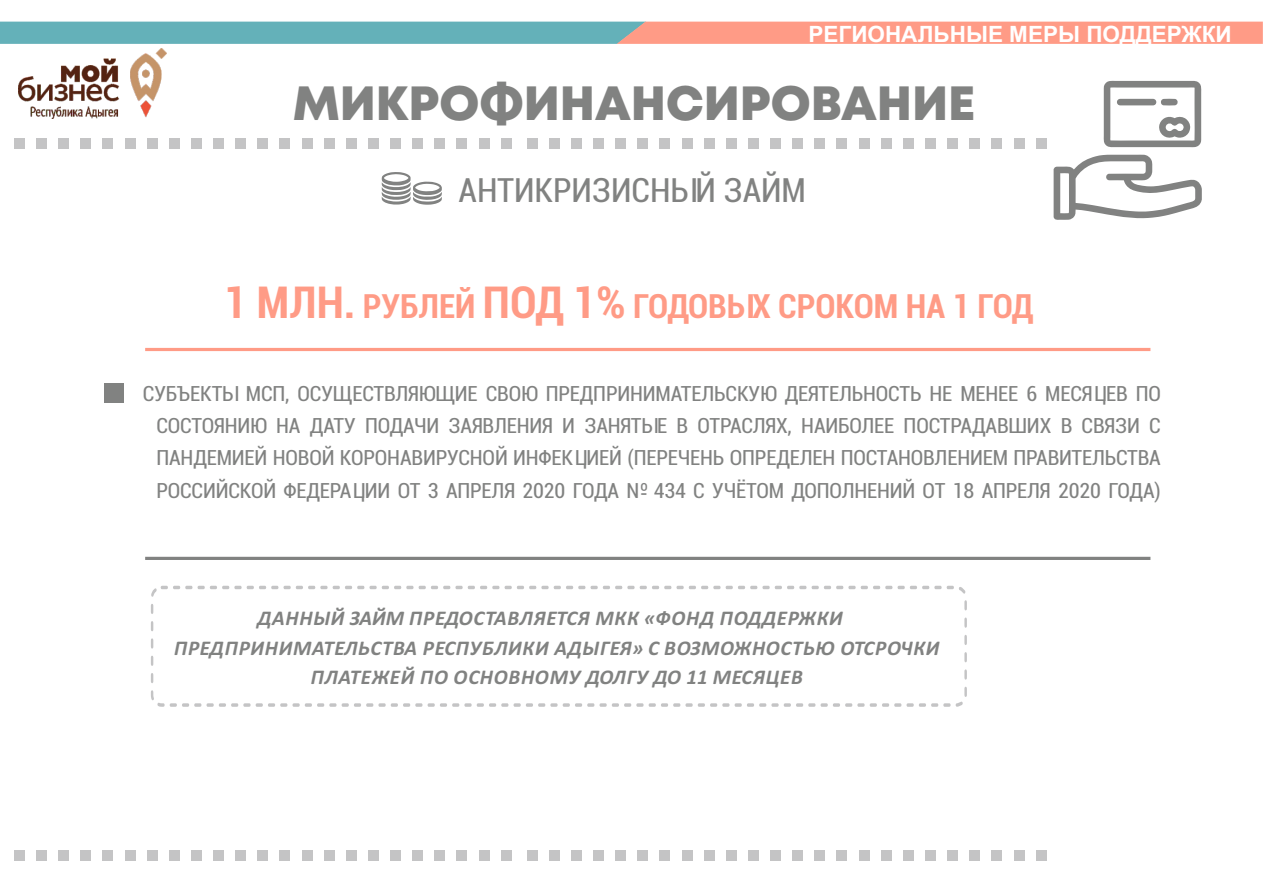
<style>
.page{position:relative;width:1263px;height:893px;background:#fff}
.page>*{position:absolute;margin:0;border:0;box-sizing:border-box;transform-origin:0 0}
.t1{font:48px "Mont Heavy DEMO";color:#818281}
.t2{font:700 condensed 33.45px "Roboto";color:#ff9b86}
.t3{font:condensed 33.45px "Roboto";color:#818281}
.t4{font:700 22.5px "Arial";color:#fff}
.t5{font:condensed 21px/32.2px "Roboto";letter-spacing:-.005em;color:#818281;text-align:justify}
.t6{font:italic 700 21px "Calibri";letter-spacing:.03em;color:#818281}
.s1{font-size:44.1px}
</style>
<div class="page">
<div style="left:151px;top:586px;width:816px;height:120px;border:3px dashed #c4c4c5;border-radius:10px"></div>
<div style="left:14px;top:138px;width:11px;height:11px;background:#c4c4c5"></div>
<div style="left:36px;top:138px;width:11px;height:11px;background:#c4c4c5"></div>
<div style="left:58px;top:138px;width:11px;height:11px;background:#c4c4c5"></div>
<div style="left:81px;top:138px;width:10px;height:11px;background:#c4c4c5"></div>
<div style="left:103px;top:138px;width:10px;height:11px;background:#c4c4c5"></div>
<div style="left:125px;top:138px;width:10px;height:11px;background:#c4c4c5"></div>
<div style="left:147px;top:138px;width:10px;height:11px;background:#c4c4c5"></div>
<div style="left:169px;top:138px;width:11px;height:11px;background:#c4c4c5"></div>
<div style="left:191px;top:138px;width:11px;height:11px;background:#c4c4c5"></div>
<div style="left:213px;top:138px;width:11px;height:11px;background:#c4c4c5"></div>
<div style="left:235px;top:138px;width:11px;height:11px;background:#c4c4c5"></div>
<div style="left:258px;top:138px;width:10px;height:11px;background:#c4c4c5"></div>
<div style="left:280px;top:138px;width:10px;height:11px;background:#c4c4c5"></div>
<div style="left:302px;top:138px;width:10px;height:11px;background:#c4c4c5"></div>
<div style="left:324px;top:138px;width:10px;height:11px;background:#c4c4c5"></div>
<div style="left:346px;top:138px;width:10px;height:11px;background:#c4c4c5"></div>
<div style="left:368px;top:138px;width:11px;height:11px;background:#c4c4c5"></div>
<div style="left:390px;top:138px;width:11px;height:11px;background:#c4c4c5"></div>
<div style="left:412px;top:138px;width:11px;height:11px;background:#c4c4c5"></div>
<div style="left:435px;top:138px;width:10px;height:11px;background:#c4c4c5"></div>
<div style="left:457px;top:138px;width:10px;height:11px;background:#c4c4c5"></div>
<div style="left:479px;top:138px;width:10px;height:11px;background:#c4c4c5"></div>
<div style="left:501px;top:138px;width:10px;height:11px;background:#c4c4c5"></div>
<div style="left:527px;top:138px;width:10px;height:11px;background:#c4c4c5"></div>
<div style="left:549px;top:138px;width:10px;height:11px;background:#c4c4c5"></div>
<div style="left:571px;top:138px;width:11px;height:11px;background:#c4c4c5"></div>
<div style="left:593px;top:138px;width:11px;height:11px;background:#c4c4c5"></div>
<div style="left:615px;top:138px;width:11px;height:11px;background:#c4c4c5"></div>
<div style="left:638px;top:138px;width:10px;height:11px;background:#c4c4c5"></div>
<div style="left:660px;top:138px;width:10px;height:11px;background:#c4c4c5"></div>
<div style="left:682px;top:138px;width:10px;height:11px;background:#c4c4c5"></div>
<div style="left:704px;top:138px;width:10px;height:11px;background:#c4c4c5"></div>
<div style="left:726px;top:138px;width:10px;height:11px;background:#c4c4c5"></div>
<div style="left:748px;top:138px;width:11px;height:11px;background:#c4c4c5"></div>
<div style="left:770px;top:138px;width:11px;height:11px;background:#c4c4c5"></div>
<div style="left:792px;top:138px;width:11px;height:11px;background:#c4c4c5"></div>
<div style="left:814px;top:138px;width:11px;height:11px;background:#c4c4c5"></div>
<div style="left:837px;top:138px;width:10px;height:11px;background:#c4c4c5"></div>
<div style="left:859px;top:138px;width:10px;height:11px;background:#c4c4c5"></div>
<div style="left:881px;top:138px;width:10px;height:11px;background:#c4c4c5"></div>
<div style="left:903px;top:138px;width:11px;height:11px;background:#c4c4c5"></div>
<div style="left:925px;top:138px;width:11px;height:11px;background:#c4c4c5"></div>
<div style="left:947px;top:138px;width:11px;height:11px;background:#c4c4c5"></div>
<div style="left:970px;top:138px;width:10px;height:11px;background:#c4c4c5"></div>
<div style="left:992px;top:138px;width:10px;height:11px;background:#c4c4c5"></div>
<div style="left:1014px;top:138px;width:10px;height:11px;background:#c4c4c5"></div>
<div style="left:1036px;top:138px;width:10px;height:11px;background:#c4c4c5"></div>
<div style="left:14px;top:850px;width:11px;height:11px;background:#c4c4c5"></div>
<div style="left:36px;top:850px;width:11px;height:11px;background:#c4c4c5"></div>
<div style="left:58px;top:850px;width:11px;height:11px;background:#c4c4c5"></div>
<div style="left:81px;top:850px;width:10px;height:11px;background:#c4c4c5"></div>
<div style="left:103px;top:850px;width:10px;height:11px;background:#c4c4c5"></div>
<div style="left:125px;top:850px;width:10px;height:11px;background:#c4c4c5"></div>
<div style="left:147px;top:850px;width:10px;height:11px;background:#c4c4c5"></div>
<div style="left:169px;top:850px;width:11px;height:11px;background:#c4c4c5"></div>
<div style="left:191px;top:850px;width:11px;height:11px;background:#c4c4c5"></div>
<div style="left:213px;top:850px;width:11px;height:11px;background:#c4c4c5"></div>
<div style="left:235px;top:850px;width:11px;height:11px;background:#c4c4c5"></div>
<div style="left:258px;top:850px;width:10px;height:11px;background:#c4c4c5"></div>
<div style="left:280px;top:850px;width:10px;height:11px;background:#c4c4c5"></div>
<div style="left:302px;top:850px;width:10px;height:11px;background:#c4c4c5"></div>
<div style="left:324px;top:850px;width:10px;height:11px;background:#c4c4c5"></div>
<div style="left:346px;top:850px;width:10px;height:11px;background:#c4c4c5"></div>
<div style="left:368px;top:850px;width:11px;height:11px;background:#c4c4c5"></div>
<div style="left:390px;top:850px;width:11px;height:11px;background:#c4c4c5"></div>
<div style="left:412px;top:850px;width:11px;height:11px;background:#c4c4c5"></div>
<div style="left:435px;top:850px;width:10px;height:11px;background:#c4c4c5"></div>
<div style="left:457px;top:850px;width:10px;height:11px;background:#c4c4c5"></div>
<div style="left:479px;top:850px;width:10px;height:11px;background:#c4c4c5"></div>
<div style="left:501px;top:850px;width:10px;height:11px;background:#c4c4c5"></div>
<div style="left:527px;top:850px;width:10px;height:11px;background:#c4c4c5"></div>
<div style="left:549px;top:850px;width:10px;height:11px;background:#c4c4c5"></div>
<div style="left:571px;top:850px;width:11px;height:11px;background:#c4c4c5"></div>
<div style="left:593px;top:850px;width:11px;height:11px;background:#c4c4c5"></div>
<div style="left:615px;top:850px;width:11px;height:11px;background:#c4c4c5"></div>
<div style="left:638px;top:850px;width:10px;height:11px;background:#c4c4c5"></div>
<div style="left:660px;top:850px;width:10px;height:11px;background:#c4c4c5"></div>
<div style="left:682px;top:850px;width:10px;height:11px;background:#c4c4c5"></div>
<div style="left:704px;top:850px;width:10px;height:11px;background:#c4c4c5"></div>
<div style="left:726px;top:850px;width:10px;height:11px;background:#c4c4c5"></div>
<div style="left:748px;top:850px;width:11px;height:11px;background:#c4c4c5"></div>
<div style="left:770px;top:850px;width:11px;height:11px;background:#c4c4c5"></div>
<div style="left:792px;top:850px;width:11px;height:11px;background:#c4c4c5"></div>
<div style="left:814px;top:850px;width:11px;height:11px;background:#c4c4c5"></div>
<div style="left:837px;top:850px;width:10px;height:11px;background:#c4c4c5"></div>
<div style="left:859px;top:850px;width:10px;height:11px;background:#c4c4c5"></div>
<div style="left:881px;top:850px;width:10px;height:11px;background:#c4c4c5"></div>
<div style="left:903px;top:850px;width:11px;height:11px;background:#c4c4c5"></div>
<div style="left:925px;top:850px;width:11px;height:11px;background:#c4c4c5"></div>
<div style="left:947px;top:850px;width:11px;height:11px;background:#c4c4c5"></div>
<div style="left:970px;top:850px;width:10px;height:11px;background:#c4c4c5"></div>
<div style="left:992px;top:850px;width:10px;height:11px;background:#c4c4c5"></div>
<div style="left:1014px;top:850px;width:10px;height:11px;background:#c4c4c5"></div>
<div style="left:1036px;top:850px;width:10px;height:11px;background:#c4c4c5"></div>
<svg style="left:0;top:22px;width:1263px;height:22px;background:#b1a6a0"></svg>
<svg style="left:1103px;top:81px;width:98px;height:66px"></svg>
<div style="left:1160px;top:99px;width:18px;height:6px;background:#818281;border-radius:4px"></div>
<svg style="left:1053px;top:154px;width:149px;height:66px"></svg>
<div style="left:104px;top:384px;width:19px;height:19px;background:#818281"></div>
<hr style="left:145px;top:348px;width:1005px;height:3px;background:#ff9b86">
<hr style="left:145px;top:557px;width:1005px;height:3px;background:#818281">
<svg style="left:382px;top:172px;width:60px;height:33px"></svg>
<img style="left:18px;top:48px;width:148px;height:70px">
<p class="t4" style="left:808px;top:25px;width:425px">РЕГИОНАЛЬНЫЕ МЕРЫ ПОДДЕРЖКИ</p>
<h1 class="t1" style="left:293px;top:85px;width:684px">МИКРОФИНАНСИРОВАНИЕ</h1>
<h2 class="t3" style="left:459px;top:177px;width:349px">АНТИКРИЗИСНЫЙ ЗАЙМ</h2>
<h2 class="t2" style="left:224px;top:293px;width:810px"><span class="s1">1 МЛН.</span> РУБЛЕЙ <span class="s1">ПОД 1%</span> ГОДОВЫХ СРОКОМ НА 1 ГОД</h2>
<p class="t5" style="left:156px;top:379px;width:1006px;text-indent:-13px">СУБЪЕКТЫ МСП, ОСУЩЕСТВЛЯЮЩИЕ СВОЮ ПРЕДПРИНИМАТЕЛЬСКУЮ ДЕЯТЕЛЬНОСТЬ НЕ МЕНЕЕ 6 МЕСЯЦЕВ ПО СОСТОЯНИЮ НА ДАТУ ПОДАЧИ ЗАЯВЛЕНИЯ И ЗАНЯТЫЕ В ОТРАСЛЯХ, НАИБОЛЕЕ ПОСТРАДАВШИХ В СВЯЗИ С ПАНДЕМИЕЙ НОВОЙ КОРОНАВИРУСНОЙ ИНФЕКЦИЕЙ (ПЕРЕЧЕНЬ ОПРЕДЕЛЕН ПОСТАНОВЛЕНИЕМ ПРАВИТЕЛЬСТВА РОССИЙСКОЙ ФЕДЕРАЦИИ ОТ 3 АПРЕЛЯ 2020 ГОДА № 434 С УЧЁТОМ ДОПОЛНЕНИЙ ОТ 18 АПРЕЛЯ 2020 ГОДА)</p>
<p class="t6" style="left:257px;top:610px;width:587px">ДАННЫЙ ЗАЙМ ПРЕДОСТАВЛЯЕТСЯ МКК «ФОНД ПОДДЕРЖКИ</p>
<p class="t6" style="left:174px;top:639px;width:767px">ПРЕДПРИНИМАТЕЛЬСТВА РЕСПУБЛИКИ АДЫГЕЯ» С ВОЗМОЖНОСТЬЮ ОТСРОЧКИ</p>
<p class="t6" style="left:311px;top:668px;width:494px">ПЛАТЕЖЕЙ ПО ОСНОВНОМУ ДОЛГУ ДО 11 МЕСЯЦЕВ</p>
</div>
